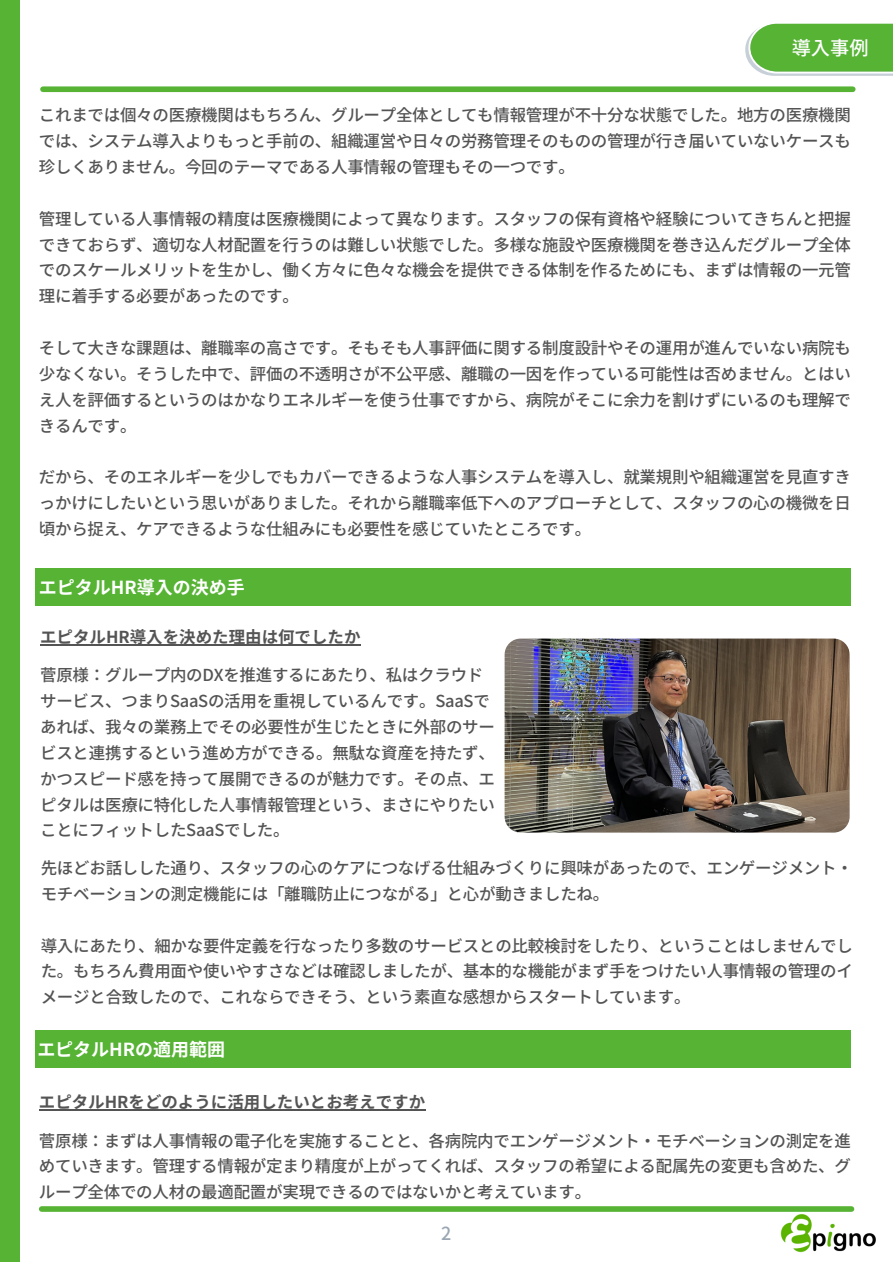
<style>
.page{position:relative;width:893px;height:1264px;background:#fff}
.page>*{position:absolute;margin:0;border:0;box-sizing:border-box;transform-origin:0 0}
.t1{font:500 19.2px "Noto Sans JP";color:#fff}
.t2{font:700 18px "Noto Sans JP";color:#fff}
.t3{font:500 18px "Noto Sans JP";color:#9aa7b2}
.t4{font:500 16.5px/25.8px "Noto Sans JP";letter-spacing:-.015em;color:#545454;text-align:justify}
.t5{font:700 16.5px "Noto Sans JP";color:#545454}
</style>
<div class="page">
<div style="left:43px;top:86px;width:809px;height:6px;background:#56b334"></div>
<svg style="left:745px;top:23px;width:147px;height:53px;background:#6ebc53"></svg>
<div style="left:42px;top:1206px;width:809px;height:5px;background:#56b334"></div>
<div style="left:0;top:0;width:20px;height:1262px;background:#56b334"></div>
<img style="left:780px;top:1214px;width:96px;height:38px">
<div style="left:35px;top:568px;width:815px;height:37px;background:#56b334"></div>
<img style="left:504px;top:638px;width:345px;height:194px;border-radius:16px">
<hr style="left:40px;top:644px;width:320px;height:1px;background:#545454">
<div style="left:35px;top:1030px;width:815px;height:37px;background:#56b334"></div>
<hr style="left:39px;top:1109px;width:386px;height:1px;background:#545454">
<p class="t1" style="left:791px;top:33px;width:78px">導入事例</p>
<p class="t4" style="left:39px;top:101px;width:813px">これまでは個々の医療機関はもちろん、グループ全体としても情報管理が不十分な状態でした。地方の医療機関では、システム導入よりもっと手前の、組織運営や日々の労務管理そのものの管理が行き届いていないケースも珍しくありません。今回のテーマである人事情報の管理もその一つです。</p>
<p class="t4" style="left:39px;top:205px;width:813px">管理している人事情報の精度は医療機関によって異なります。スタッフの保有資格や経験についてきちんと把握できておらず、適切な人材配置を行うのは難しい状態でした。多様な施設や医療機関を巻き込んだグループ全体でのスケールメリットを生かし、働く方々に色々な機会を提供できる体制を作るためにも、まずは情報の一元管理に着手する必要があったのです。</p>
<p class="t4" style="left:39px;top:334px;width:813px">そして大きな課題は、離職率の高さです。そもそも人事評価に関する制度設計やその運用が進んでいない病院も少なくない。そうした中で、評価の不透明さが不公平感、離職の一因を作っている可能性は否めません。とはいえ人を評価するというのはかなりエネルギーを使う仕事ですから、病院がそこに余力を割けずにいるのも理解できるんです。</p>
<p class="t4" style="left:39px;top:463px;width:813px;text-align:left">だから、そのエネルギーを少しでもカバーできるような人事システムを導入し、就業規則や組織運営を見直すきっかけにしたいという思いがありました。それから離職率低下へのアプローチとして、スタッフの心の機微を日頃から捉え、ケアできるような仕組みにも必要性を感じていたところです。</p>
<p class="t2" style="left:39px;top:573px;width:206px">エピタルHR導入の決め手</p>
<p class="t5" style="left:40px;top:624px;width:322px">エピタルHR導入を決めた理由は何でしたか</p>
<p class="t4" style="left:40px;top:661px;width:456px;text-align:left">菅原様：グループ内のDXを推進するにあたり、私はクラウドサービス、つまりSaaSの活用を重視しているんです。SaaSであれば、我々の業務上でその必要性が生じたときに外部のサービスと連携するという進め方ができる。無駄な資産を持たず、かつスピード感を持って展開できるのが魅力です。その点、エピタルは医療に特化した人事情報管理という、まさにやりたいことにフィットしたSaaSでした。</p>
<p class="t4" style="left:41px;top:854px;width:813px">先ほどお話しした通り、スタッフの心のケアにつなげる仕組みづくりに興味があったので、エンゲージメント・モチベーションの測定機能には「離職防止につながる」と心が動きましたね。</p>
<p class="t4" style="left:41px;top:931px;width:813px">導入にあたり、細かな要件定義を行なったり多数のサービスとの比較検討をしたり、ということはしませんでした。もちろん費用面や使いやすさなどは確認しましたが、基本的な機能がまず手をつけたい人事情報の管理のイメージと合致したので、これならできそう、という素直な感想からスタートしています。</p>
<p class="t2" style="left:37px;top:1034px;width:189px">エピタルHRの適用範囲</p>
<p class="t5" style="left:39px;top:1089px;width:388px">エピタルHRをどのように活用したいとお考えですか</p>
<p class="t4" style="left:39px;top:1126px;width:813px">菅原様：まずは人事情報の電子化を実施することと、各病院内でエンゲージメント・モチベーションの測定を進めていきます。管理する情報が定まり精度が上がってくれば、スタッフの希望による配属先の変更も含めた、グループ全体での人材の最適配置が実現できるのではないかと考えています。</p>
<p class="t3" style="left:441px;top:1219px;width:12px">2</p>
</div>
